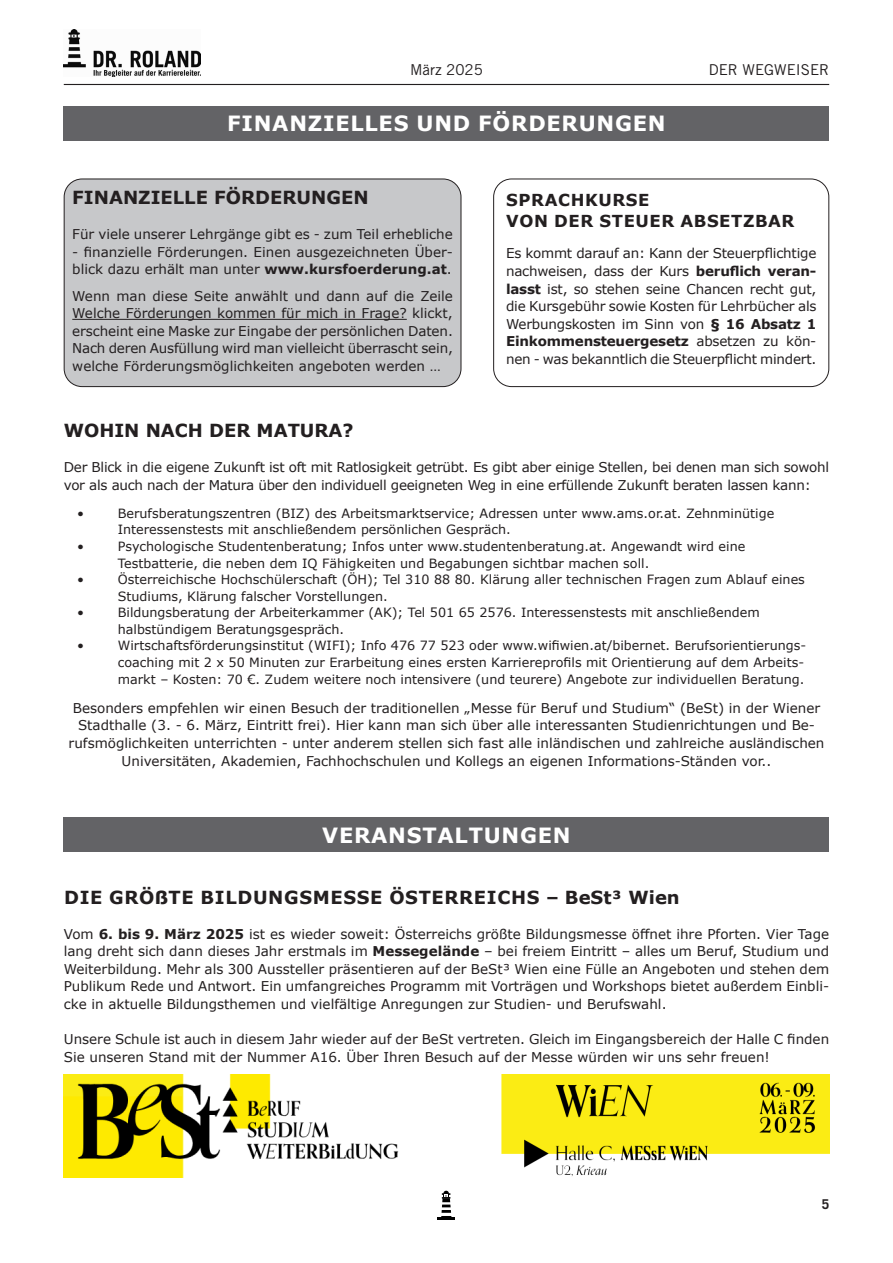
<style>
.page{position:relative;width:893px;height:1263px;background:#fff}
.page>*{position:absolute;margin:0;border:0;box-sizing:border-box;transform-origin:0 0}
.t1{font:700 21px "Verdana";letter-spacing:.035em;color:#fff}
.t2{font:700 18px "Verdana";letter-spacing:.035em;color:#231f20}
.t3{font:700 18px "Verdana";color:#231f20}
.t4{font:700 16.5px "Verdana";letter-spacing:.035em;color:#231f20}
.t5{font:15px "Trade Gothic LT Std";color:#231f20}
.t6{font:13.5px/17.5px "Verdana";color:#231f20;text-align:justify}
.t7{font:13.5px/17.5px "Verdana";letter-spacing:-.02em;color:#231f20}
.t8{font:700 13.5px "Trade Gothic LT Std";color:#231f20}
.t9{font:12.75px/16.6px "Verdana";color:#231f20}
.s1{font-weight:700}
</style>
<div class="page">
<img style="left:64px;top:30px;width:137px;height:47px">
<hr style="left:64px;top:84px;width:765px;height:1px;background:#231f20">
<hr style="left:437px;top:1217px;width:18px;height:3px;background:#000">
<svg style="left:441px;top:1191px;width:11px;height:26px"></svg>
<div style="left:64px;top:106px;width:765px;height:34px;background:#636366"></div>
<div style="left:64px;top:179px;width:397px;height:208px;background:#c7c8ca;border-radius:18px"></div>
<div style="left:64px;top:179px;width:397px;height:208px;border:1px solid #231f20;border-radius:18px"></div>
<hr style="left:72px;top:319px;width:335px;height:1px;background:#231f20">
<div style="left:64px;top:817px;width:765px;height:34px;background:#636366"></div>
<img style="left:64px;top:1074px;width:335px;height:104px">
<img style="left:502px;top:1074px;width:327px;height:102px">
<div style="left:493px;top:179px;width:336px;height:208px;border:1px solid #231f20;border-radius:18px"></div>
<p class="t5" style="left:410px;top:60px;width:74px">März 2025</p>
<p class="t5" style="left:709px;top:60px;width:122px">DER WEGWEISER</p>
<p class="t1" style="left:227px;top:109px;width:440px">FINANZIELLES UND FÖRDERUNGEN</p>
<p class="t3" style="left:72px;top:185px;width:298px">FINANZIELLE FÖRDERUNGEN</p>
<p class="t6" style="left:72px;top:225px;width:382px">Für viele unserer Lehrgänge gibt es - zum Teil erhebliche</p>
<p class="t6" style="left:72px;top:243px;width:382px">- finanzielle Förderungen. Einen ausgezeichneten Über&shy;blick dazu erhält man unter <span class="s1">www.kursfoerderung.at</span>.</p>
<p class="t6" style="left:72px;top:287px;width:382px">Wenn man diese Seite anwählt und dann auf die Zeile Welche Förderungen kommen für mich in Frage? klickt, erscheint eine Maske zur Eingabe der persönlichen Daten.<br>Nach deren Ausfüllung wird man vielleicht überrascht sein, welche Förderungsmöglichkeiten angeboten werden …</p>
<p class="t4" style="left:506px;top:188px;width:145px">SPRACHKURSE</p>
<p class="t4" style="left:506px;top:210px;width:290px">VON DER STEUER ABSETZBAR</p>
<p class="t6" style="left:506px;top:245px;width:312px">Es kommt darauf an: Kann der Steuerpflichtige nachweisen, dass der Kurs <span class="s1">beruflich veran&shy;lasst</span> ist, so stehen seine Chancen recht gut, die Kursgebühr sowie Kosten für Lehrbücher als Werbungskosten im Sinn von <span class="s1">§ 16 Absatz 1<br>Einkommensteuergesetz</span> absetzen zu kön&shy;nen - was bekanntlich die Steuerpflicht mindert.</p>
<p class="t3" style="left:64px;top:418px;width:291px">WOHIN NACH DER MATURA?</p>
<p class="t7" style="left:64px;top:458px;width:767px">Der Blick in die eigene Zukunft ist oft mit Ratlosigkeit getrübt. Es gibt aber einige Stellen, bei denen man sich sowohl vor als auch nach der Matura über den individuell geeigneten Weg in eine erfüllende Zukunft beraten lassen kann:</p>
<p class="t9" style="left:77px;top:505px;width:8px">•</p>
<p class="t9" style="left:118px;top:505px;width:658px">Berufsberatungszentren (BIZ) des Arbeitsmarktservice; Adressen unter www.ams.or.at. Zehnminütige<br>Interessenstests mit anschließendem persönlichen Gespräch.</p>
<p class="t9" style="left:77px;top:538px;width:8px">•</p>
<p class="t9" style="left:118px;top:538px;width:629px">Psychologische Studentenberatung; Infos unter www.studentenberatung.at. Angewandt wird eine<br>Testbatterie, die neben dem IQ Fähigkeiten und Begabungen sichtbar machen soll.</p>
<p class="t9" style="left:77px;top:571px;width:8px">•</p>
<p class="t9" style="left:118px;top:571px;width:689px">Österreichische Hochschülerschaft (ÖH); Tel 310 88 80. Klärung aller technischen Fragen zum Ablauf eines</p>
<p class="t9" style="left:118px;top:588px;width:271px">Studiums, Klärung falscher Vorstellungen.</p>
<p class="t9" style="left:77px;top:604px;width:8px">•</p>
<p class="t9" style="left:118px;top:604px;width:643px">Bildungsberatung der Arbeiterkammer (AK); Tel 501 65 2576. Interessenstests mit anschließendem</p>
<p class="t9" style="left:118px;top:621px;width:228px">halbstündigem Beratungsgespräch.</p>
<p class="t9" style="left:77px;top:637px;width:8px">•</p>
<p class="t9" style="left:118px;top:637px;width:690px">Wirtschaftsförderungsinstitut (WIFI); Info 476 77 523 oder www.wifiwien.at/bibernet. Berufsorientierungs-</p>
<p class="t9" style="left:118px;top:654px;width:688px">coaching mit 2 x 50 Minuten zur Erarbeitung eines ersten Karriereprofils mit Orientierung auf dem Arbeits-</p>
<p class="t9" style="left:118px;top:670px;width:688px">markt – Kosten: 70 €. Zudem weitere noch intensivere (und teurere) Angebote zur individuellen Beratung.</p>
<p class="t6" style="left:69px;top:699px;width:757px;text-align:center">Besonders empfehlen wir einen Besuch der traditionellen „Messe für Beruf und Studium“ (BeSt) in der Wiener Stadthalle (3. - 6. März, Eintritt frei). Hier kann man sich über alle interessanten Studienrichtungen und Be&shy;rufsmöglichkeiten unterrichten - unter anderem stellen sich fast alle inländischen und zahlreiche ausländischen Universitäten, Akademien, Fachhochschulen und Kollegs an eigenen Informations-Ständen vor..</p>
<p class="t1" style="left:322px;top:820px;width:250px">VERANSTALTUNGEN</p>
<p class="t2" style="left:64px;top:884px;width:617px">DIE GRÖẞTE BILDUNGSMESSE ÖSTERREICHS – BeSt³ Wien</p>
<p class="t6" style="left:64px;top:925px;width:767px">Vom <span class="s1">6. bis 9. März 2025</span> ist es wieder soweit: Österreichs größte Bildungsmesse öffnet ihre Pforten. Vier Tage lang dreht sich dann dieses Jahr erstmals im <span class="s1">Messegelände</span> – bei freiem Eintritt – alles um Beruf, Studium und Weiterbildung. Mehr als 300 Aussteller präsentieren auf der BeSt³ Wien eine Fülle an Angeboten und stehen dem Publikum Rede und Antwort. Ein umfangreiches Programm mit Vorträgen und Workshops bietet außerdem Einbli&shy;cke in aktuelle Bildungsthemen und vielfältige Anregungen zur Studien- und Berufswahl.</p>
<p class="t6" style="left:64px;top:1030px;width:767px">Unsere Schule ist auch in diesem Jahr wieder auf der BeSt vertreten. Gleich im Eingangsbereich der Halle C finden<br>Sie unseren Stand mit der Nummer A16. Über Ihren Besuch auf der Messe würden wir uns sehr freuen!</p>
<p class="t8" style="left:822px;top:1196px;width:9px">5</p>
</div>
